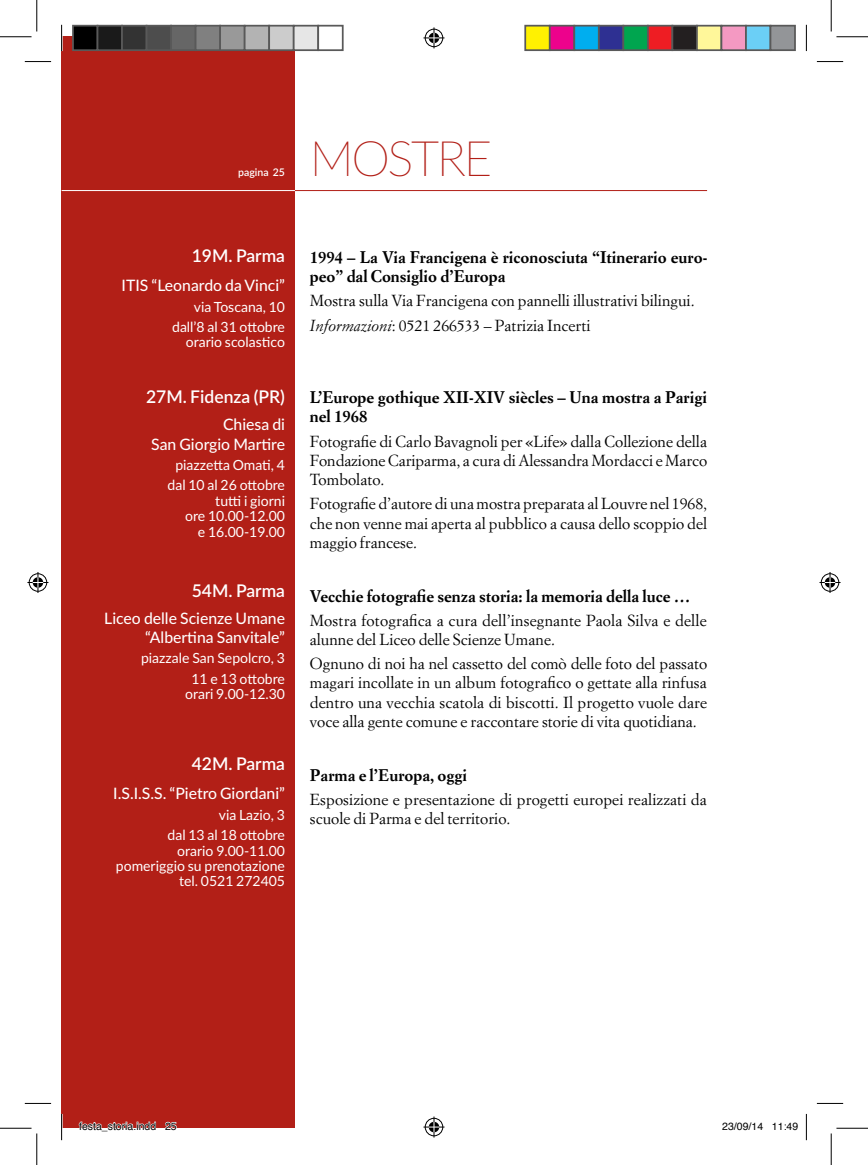
<style>
.page{position:relative;width:868px;height:1165px;background:#fff}
.page>*{position:absolute;margin:0;border:0;box-sizing:border-box;transform-origin:0 0}
.t1{font:100 49px "Lato";letter-spacing:-.05em;color:#b21f17}
.t2{font:600 17.5px "Lato";color:#fff}
.t3{font:700 16.62px/19.2px "Simoncini Garamond Std";color:#000}
.t4{font:15.75px/19.2px "Simoncini Garamond Std";color:#000}
.t5{font:500 15.75px/19.2px "Lato";color:#fff;text-align:right}
.t6{font:14px/20.3px "Lato";color:#fff;text-align:right}
.t7{font:10.5px "Helvetica";color:#000}
.t8{font:600 10.5px "Lato";color:#fff}
.s1{font-style:italic}
</style>
<div class="page">
<div style="left:62px;top:37px;width:233px;height:1091px;background:#b21f17"></div>
<hr style="left:62px;top:190px;width:233px;height:1px;background:#fff">
<hr style="left:295px;top:190px;width:411px;height:1px;background:#b21f17">
<hr style="left:60px;top:25px;width:3px;height:26px;background:#fff">
<hr style="left:60px;top:1114px;width:3px;height:26px;background:#fff">
<svg style="left:25px;top:61px;width:26px;height:1px"></svg>
<svg style="left:816px;top:61px;width:26px;height:1px"></svg>
<svg style="left:25px;top:1103px;width:26px;height:1px"></svg>
<svg style="left:816px;top:1103px;width:26px;height:1px"></svg>
<svg style="left:61px;top:25px;width:1px;height:26px"></svg>
<svg style="left:61px;top:1114px;width:1px;height:26px"></svg>
<svg style="left:805px;top:25px;width:1px;height:26px"></svg>
<svg style="left:805px;top:1114px;width:1px;height:26px"></svg>
<hr style="left:0;top:36px;width:32px;height:1px;background:#000">
<hr style="left:836px;top:36px;width:31px;height:1px;background:#000">
<hr style="left:0;top:1128px;width:32px;height:1px;background:#000">
<hr style="left:836px;top:1128px;width:31px;height:1px;background:#000">
<hr style="left:36px;top:0;width:1px;height:32px;background:#000">
<hr style="left:36px;top:1133px;width:1px;height:32px;background:#000">
<hr style="left:830px;top:0;width:1px;height:32px;background:#000">
<hr style="left:830px;top:1133px;width:1px;height:32px;background:#000">
<svg style="left:423px;top:27px;width:21px;height:21px"></svg>
<svg style="left:423px;top:1116px;width:21px;height:21px"></svg>
<svg style="left:27px;top:572px;width:21px;height:21px"></svg>
<svg style="left:819px;top:572px;width:21px;height:21px"></svg>
<div style="left:73px;top:26px;width:24px;height:24px;background:#000"></div>
<div style="left:72px;top:25px;width:26px;height:26px;border:2px solid #595959"></div>
<div style="left:97px;top:26px;width:25px;height:24px;background:#1a1a1a"></div>
<div style="left:97px;top:25px;width:26px;height:26px;border:2px solid #595959"></div>
<div style="left:122px;top:26px;width:24px;height:24px;background:#333"></div>
<div style="left:121px;top:25px;width:26px;height:26px;border:2px solid #595959"></div>
<div style="left:146px;top:26px;width:25px;height:24px;background:#4d4d4d"></div>
<div style="left:146px;top:25px;width:26px;height:26px;border:2px solid #595959"></div>
<div style="left:171px;top:26px;width:24px;height:24px;background:#666"></div>
<div style="left:170px;top:25px;width:26px;height:26px;border:2px solid #595959"></div>
<div style="left:195px;top:26px;width:25px;height:24px;background:#808080"></div>
<div style="left:195px;top:25px;width:26px;height:26px;border:2px solid #595959"></div>
<div style="left:220px;top:26px;width:24px;height:24px;background:#999"></div>
<div style="left:219px;top:25px;width:26px;height:26px;border:2px solid #595959"></div>
<div style="left:244px;top:26px;width:25px;height:24px;background:#b3b3b3"></div>
<div style="left:244px;top:25px;width:26px;height:26px;border:2px solid #595959"></div>
<div style="left:269px;top:26px;width:24px;height:24px;background:#ccc"></div>
<div style="left:268px;top:25px;width:26px;height:26px;border:2px solid #595959"></div>
<div style="left:293px;top:26px;width:25px;height:24px;background:#e6e6e6"></div>
<div style="left:293px;top:25px;width:26px;height:26px;border:2px solid #595959"></div>
<div style="left:317px;top:25px;width:26px;height:26px;border:2px solid #595959"></div>
<div style="left:525px;top:26px;width:24px;height:24px;background:#fff101"></div>
<div style="left:524px;top:25px;width:26px;height:26px;border:2px solid #595959"></div>
<div style="left:549px;top:26px;width:25px;height:24px;background:#ed028c"></div>
<div style="left:548px;top:25px;width:27px;height:26px;border:2px solid #595959"></div>
<div style="left:574px;top:26px;width:24px;height:24px;background:#00aeef"></div>
<div style="left:573px;top:25px;width:26px;height:26px;border:2px solid #595959"></div>
<div style="left:598px;top:26px;width:25px;height:24px;background:#2e3092"></div>
<div style="left:597px;top:25px;width:27px;height:26px;border:2px solid #595959"></div>
<div style="left:623px;top:26px;width:24px;height:24px;background:#00a54f"></div>
<div style="left:622px;top:25px;width:26px;height:26px;border:2px solid #595959"></div>
<div style="left:647px;top:26px;width:25px;height:24px;background:#ee1d23"></div>
<div style="left:646px;top:25px;width:27px;height:26px;border:2px solid #595959"></div>
<div style="left:672px;top:26px;width:24px;height:24px;background:#231f20"></div>
<div style="left:671px;top:25px;width:26px;height:26px;border:2px solid #595959"></div>
<div style="left:696px;top:26px;width:25px;height:24px;background:#fff79a"></div>
<div style="left:695px;top:25px;width:27px;height:26px;border:2px solid #595959"></div>
<div style="left:721px;top:26px;width:24px;height:24px;background:#f499c2"></div>
<div style="left:720px;top:25px;width:26px;height:26px;border:2px solid #595959"></div>
<div style="left:745px;top:26px;width:25px;height:24px;background:#6bcff6"></div>
<div style="left:744px;top:25px;width:27px;height:26px;border:2px solid #595959"></div>
<div style="left:770px;top:26px;width:24px;height:24px;background:#939598"></div>
<div style="left:769px;top:25px;width:26px;height:26px;border:2px solid #595959"></div>
<svg style="left:78px;top:1121px;width:78px;height:7px"></svg>
<svg style="left:165px;top:1121px;width:12px;height:7px"></svg>
<p class="t8" style="left:238px;top:164px;width:48px">pagina 25</p>
<h1 class="t1" style="left:310px;top:125px;width:184px">MOSTRE</h1>
<p class="t2" style="left:192px;top:243px;width:95px">19M. Parma</p>
<p class="t5" style="left:122px;top:275px;width:165px">ITIS “Leonardo da Vinci”</p>
<p class="t6" style="left:172px;top:296px;width:114px">via Toscana, 10 dall’8 al 31 ottobre</p>
<p class="t6" style="left:186px;top:332px;width:101px">orario scolastico</p>
<p class="t2" style="left:146px;top:384px;width:140px">27M. Fidenza (PR)</p>
<p class="t5" style="left:151px;top:414px;width:135px">Chiesa di<br>San Giorgio Martire</p>
<p class="t6" style="left:167px;top:454px;width:119px;text-align:center">piazzetta Omati, 4 dal 10 al 26 ottobre</p>
<p class="t6" style="left:185px;top:492px;width:101px;line-height:15.4px">tutti i giorni<br>ore 10.00-12.00 e 16.00-19.00</p>
<p class="t2" style="left:192px;top:577px;width:95px">54M. Parma</p>
<p class="t5" style="left:104px;top:608px;width:182px">Liceo delle Scienze Umane “Albertina Sanvitale”</p>
<p class="t6" style="left:141px;top:648px;width:145px">piazzale San Sepolcro, 3<br>11 e 13 ottobre</p>
<p class="t6" style="left:185px;top:683px;width:101px">orari 9.00-12.30</p>
<p class="t2" style="left:192px;top:751px;width:95px">42M. Parma</p>
<p class="t5" style="left:113px;top:783px;width:173px">I.S.I.S.S. “Pietro Giordani”</p>
<p class="t6" style="left:167px;top:804px;width:119px">via Lazio, 3<br>dal 13 al 18 ottobre</p>
<p class="t6" style="left:116px;top:842px;width:170px;line-height:15.4px">orario 9.00-11.00 pomeriggio su prenotazione tel. 0521 272405</p>
<p class="t3" style="left:310px;top:248px;width:399px">1994 – La Via Francigena è riconosciuta “Itinerario euro&shy;peo” dal Consiglio d’Europa</p>
<p class="t4" style="left:310px;top:288px;width:386px;line-height:24.2px">Mostra sulla Via Francigena con pannelli illustrativi bilingui.<br><span class="s1">Informazioni</span>: 0521 266533 – Patrizia Incerti</p>
<p class="t3" style="left:310px;top:388px;width:398px">L’Europe gothique XII-XIV siècles – Una mostra a Parigi nel 1968</p>
<p class="t4" style="left:310px;top:431px;width:399px;text-align:justify">Fotografie di Carlo Bavagnoli per «Life» dalla Collezione della Fondazione Cariparma, a cura di Alessandra Mordacci e Marco Tombolato.</p>
<p class="t4" style="left:310px;top:494px;width:398px;text-align:justify">Fotografie d’autore di una mostra preparata al Louvre nel 1968, che non venne mai aperta al pubblico a causa dello scoppio del maggio francese.</p>
<p class="t3" style="left:310px;top:587px;width:382px">Vecchie fotografie senza storia: la memoria della luce …</p>
<p class="t4" style="left:310px;top:610px;width:398px">Mostra fotografica a cura dell’insegnante Paola Silva e delle alunne del Liceo delle Scienze Umane.</p>
<p class="t4" style="left:310px;top:654px;width:399px;text-align:justify">Ognuno di noi ha nel cassetto del comò delle foto del passato magari incollate in un album fotografico o gettate alla rinfusa dentro una vecchia scatola di biscotti. Il progetto vuole dare voce alla gente comune e raccontare storie di vita quotidiana.</p>
<p class="t3" style="left:310px;top:766px;width:159px">Parma e l’Europa, oggi</p>
<p class="t4" style="left:310px;top:789px;width:398px">Esposizione e presentazione di progetti europei realizzati da scuole di Parma e del territorio.</p>
<p class="t7" style="left:79px;top:1118px;width:99px">festa_storia.indd 25</p>
<p class="t7" style="left:722px;top:1118px;width:77px">23/09/14 11:49</p>
</div>
